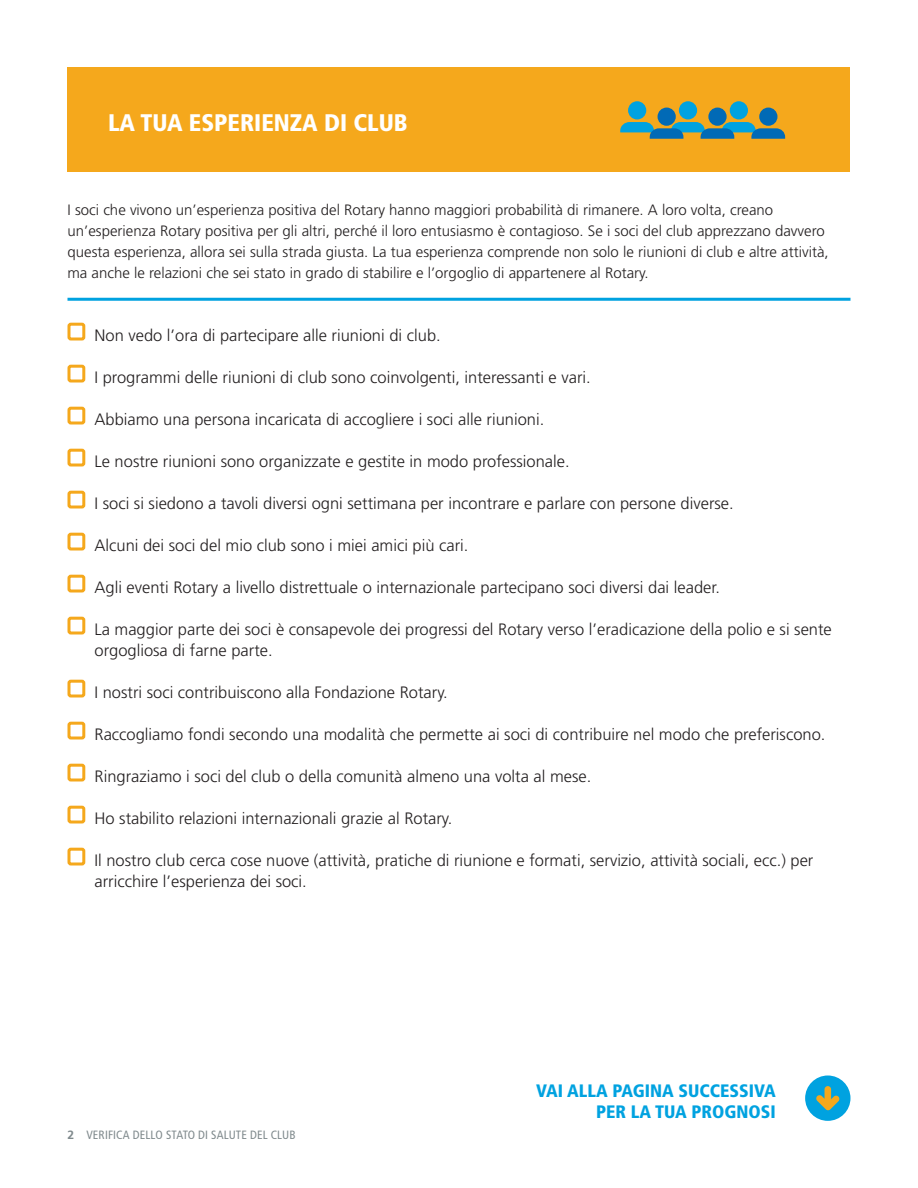
<style>
.page{position:relative;width:918px;height:1188px;background:#fff}
.page>*{position:absolute;margin:0;border:0;box-sizing:border-box;transform-origin:0 0}
.t1{font:900 condensed 24px "Frutiger LT Std";color:#fff}
.t2{font:900 condensed 18px/21px "Frutiger LT Std";color:#00a2e0;text-align:right}
.t3{font:300 16.5px/21px "Frutiger LT Std";color:#231f20}
.t4{font:300 15px/21px "Frutiger LT Std";color:#231f20}
.t5{font:condensed 12px "Frutiger LT Std";letter-spacing:.01em;color:#808a8d}
.s1{font-weight:700;font-stretch:normal}
</style>
<div class="page">
<div style="left:68px;top:68px;width:782px;height:104px;background:#f5a81c"></div>
<hr style="left:68px;top:298px;width:782px;height:3px;background:#00a2e0">
<div style="left:67px;top:323px;width:18px;height:18px;border:3px solid #f5a81c;border-radius:2px"></div>
<div style="left:67px;top:365px;width:18px;height:18px;border:3px solid #f5a81c;border-radius:2px"></div>
<div style="left:67px;top:407px;width:18px;height:18px;border:3px solid #f5a81c;border-radius:2px"></div>
<div style="left:67px;top:449px;width:18px;height:18px;border:3px solid #f5a81c;border-radius:2px"></div>
<div style="left:67px;top:491px;width:18px;height:17px;border:3px solid #f5a81c;border-radius:2px"></div>
<div style="left:67px;top:533px;width:18px;height:17px;border:3px solid #f5a81c;border-radius:2px"></div>
<div style="left:67px;top:575px;width:18px;height:17px;border:3px solid #f5a81c;border-radius:2px"></div>
<div style="left:67px;top:617px;width:18px;height:17px;border:3px solid #f5a81c;border-radius:2px"></div>
<div style="left:67px;top:680px;width:18px;height:18px;border:3px solid #f5a81c;border-radius:2px"></div>
<div style="left:67px;top:722px;width:18px;height:18px;border:3px solid #f5a81c;border-radius:2px"></div>
<div style="left:67px;top:764px;width:18px;height:18px;border:3px solid #f5a81c;border-radius:2px"></div>
<div style="left:67px;top:806px;width:18px;height:18px;border:3px solid #f5a81c;border-radius:2px"></div>
<div style="left:67px;top:848px;width:18px;height:18px;border:3px solid #f5a81c;border-radius:2px"></div>
<div style="left:628px;top:101px;width:18px;height:18px;background:#00a2e0;border-radius:50%"></div>
<div style="left:730px;top:101px;width:18px;height:18px;background:#00a2e0;border-radius:50%"></div>
<div style="left:679px;top:101px;width:18px;height:18px;background:#00a2e0;border-radius:50%"></div>
<div style="left:658px;top:108px;width:18px;height:18px;background:#016ab6;border-radius:50%"></div>
<div style="left:759px;top:108px;width:18px;height:18px;background:#016ab6;border-radius:50%"></div>
<div style="left:708px;top:108px;width:19px;height:18px;background:#016ab6;border-radius:50%"></div>
<svg style="left:620px;top:122px;width:165px;height:17px"></svg>
<div style="left:805px;top:1076px;width:45px;height:45px;background:#00a2e0;border-radius:50%"></div>
<svg style="left:816px;top:1086px;width:24px;height:25px"></svg>
<h1 class="t1" style="left:108px;top:108px;width:301px">LA TUA ESPERIENZA DI CLUB</h1>
<p class="t4" style="left:68px;top:199px;width:763px">I soci che vivono un’esperienza positiva del Rotary hanno maggiori probabilità di rimanere. A loro volta, creano un’esperienza Rotary positiva per gli altri, perché il loro entusiasmo è contagioso. Se i soci del club apprezzano davvero questa esperienza, allora sei sulla strada giusta. La tua esperienza comprende non solo le riunioni di club e altre attività, ma anche le relazioni che sei stato in grado di stabilire e l’orgoglio di appartenere al Rotary.</p>
<p class="t3" style="left:95px;top:325px;width:348px">Non vedo l’ora di partecipare alle riunioni di club.</p>
<p class="t3" style="left:95px;top:367px;width:498px">I programmi delle riunioni di club sono coinvolgenti, interessanti e vari.</p>
<p class="t3" style="left:95px;top:409px;width:451px">Abbiamo una persona incaricata di accogliere i soci alle riunioni.</p>
<p class="t3" style="left:95px;top:451px;width:477px">Le nostre riunioni sono organizzate e gestite in modo professionale.</p>
<p class="t3" style="left:95px;top:493px;width:641px">I soci si siedono a tavoli diversi ogni settimana per incontrare e parlare con persone diverse.</p>
<p class="t3" style="left:95px;top:535px;width:376px">Alcuni dei soci del mio club sono i miei amici più cari.</p>
<p class="t3" style="left:95px;top:577px;width:627px">Agli eventi Rotary a livello distrettuale o internazionale partecipano soci diversi dai leader.</p>
<p class="t3" style="left:95px;top:619px;width:739px">La maggior parte dei soci è consapevole dei progressi del Rotary verso l’eradicazione della polio e si sente orgogliosa di farne parte.</p>
<p class="t3" style="left:95px;top:682px;width:355px">I nostri soci contribuiscono alla Fondazione Rotary.</p>
<p class="t3" style="left:95px;top:724px;width:733px">Raccogliamo fondi secondo una modalità che permette ai soci di contribuire nel modo che preferiscono.</p>
<p class="t3" style="left:95px;top:766px;width:498px">Ringraziamo i soci del club o della comunità almeno una volta al mese.</p>
<p class="t3" style="left:95px;top:808px;width:359px">Ho stabilito relazioni internazionali grazie al Rotary.</p>
<p class="t3" style="left:95px;top:850px;width:720px">Il nostro club cerca cose nuove (attività, pratiche di riunione e formati, servizio, attività sociali, ecc.) per arricchire l’esperienza dei soci.</p>
<p class="t5" style="left:68px;top:1128px;width:230px"><span class="s1">2</span> VERIFICA DELLO STATO DI SALUTE DEL CLUB</p>
<p class="t2" style="left:536px;top:1080px;width:241px">VAI ALLA PAGINA SUCCESSIVA<br>PER LA TUA PROGNOSI</p>
</div>
